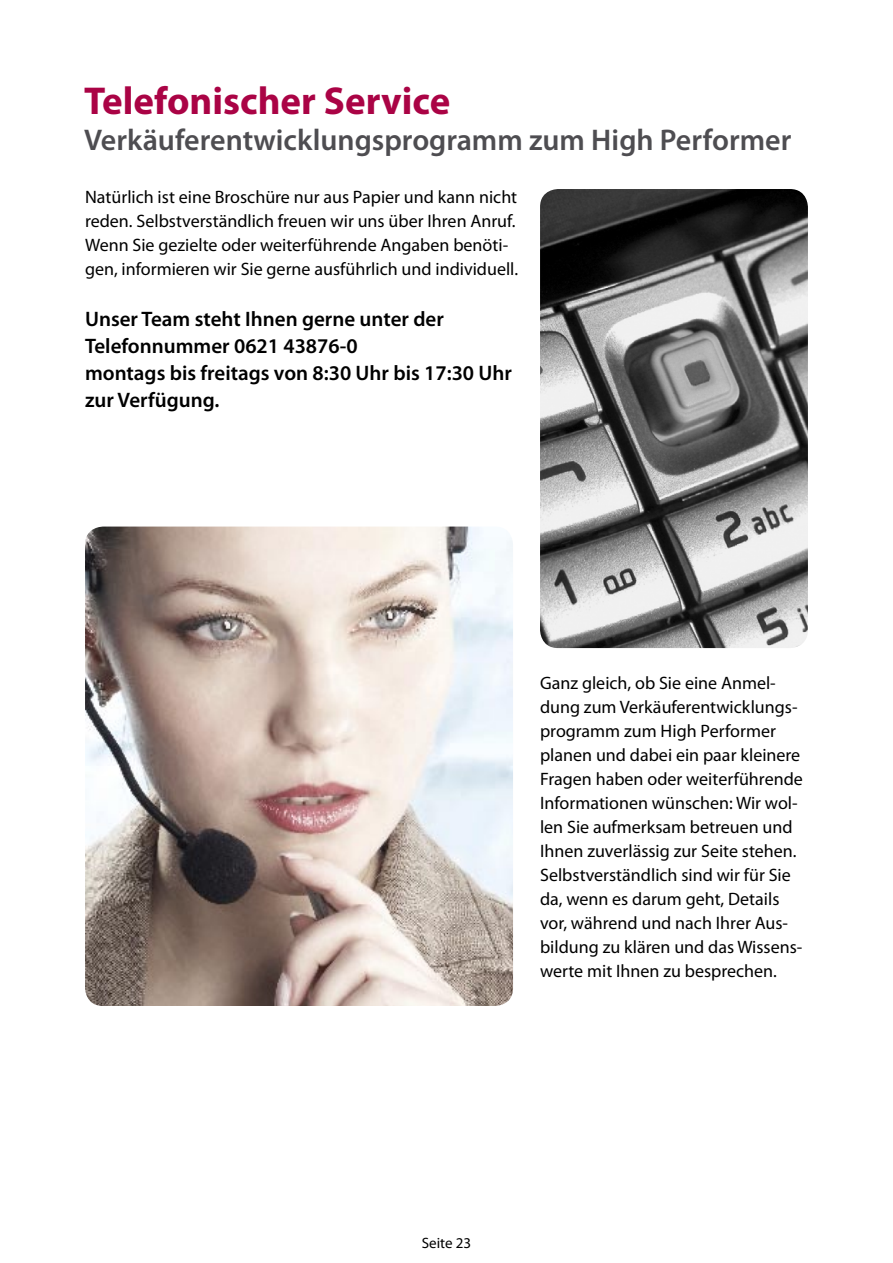
<style>
.page{position:relative;width:893px;height:1263px;background:#fff}
.page>*{position:absolute;margin:0;border:0;box-sizing:border-box;transform-origin:0 0}
.t1{font:700 39px "Myriad Pro";color:#aa0345}
.t2{font:600 30px "Myriad Pro";color:#4e4d51}
.t3{font:600 21px/27px "Myriad Pro";color:#000}
.t4{font:18px/24px "Myriad Pro";color:#000}
.t5{font:15px "Myriad Pro";color:#000}
</style>
<div class="page">
<img style="left:540px;top:189px;width:268px;height:459px">
<img style="left:85px;top:526px;width:428px;height:480px">
<h1 class="t1" style="left:84px;top:76px;width:368px">Telefonischer Service</h1>
<h2 class="t2" style="left:84px;top:121px;width:709px">Verkäuferentwicklungsprogramm zum High Performer</h2>
<p class="t4" style="left:85px;top:184px;width:435px">Natürlich ist eine Broschüre nur aus Papier und kann nicht reden. Selbstverständlich freuen wir uns über Ihren Anruf.<br>Wenn Sie gezielte oder weiterführende Angaben benöti&shy;gen, informieren wir Sie gerne ausführlich und individuell.</p>
<p class="t3" style="left:85px;top:304px;width:428px">Unser Team steht Ihnen gerne unter der<br>Telefonnummer 0621 43876-0<br>montags bis freitags von 8:30 Uhr bis 17:30 Uhr zur Verfügung.</p>
<p class="t4" style="left:540px;top:670px;width:264px">Ganz gleich, ob Sie eine Anmel&shy;dung zum Verkäuferentwicklungs&shy;programm zum High Performer planen und dabei ein paar kleinere<br>Fragen haben oder weiterführende<br>Informationen wünschen: Wir wol&shy;len Sie aufmerksam betreuen und<br>Ihnen zuverlässig zur Seite stehen.<br>Selbstverständlich sind wir für Sie da, wenn es darum geht, Details vor, während und nach Ihrer Aus&shy;bildung zu klären und das Wissens&shy;werte mit Ihnen zu besprechen.</p>
<p class="t5" style="left:422px;top:1233px;width:51px">Seite 23</p>
</div>
